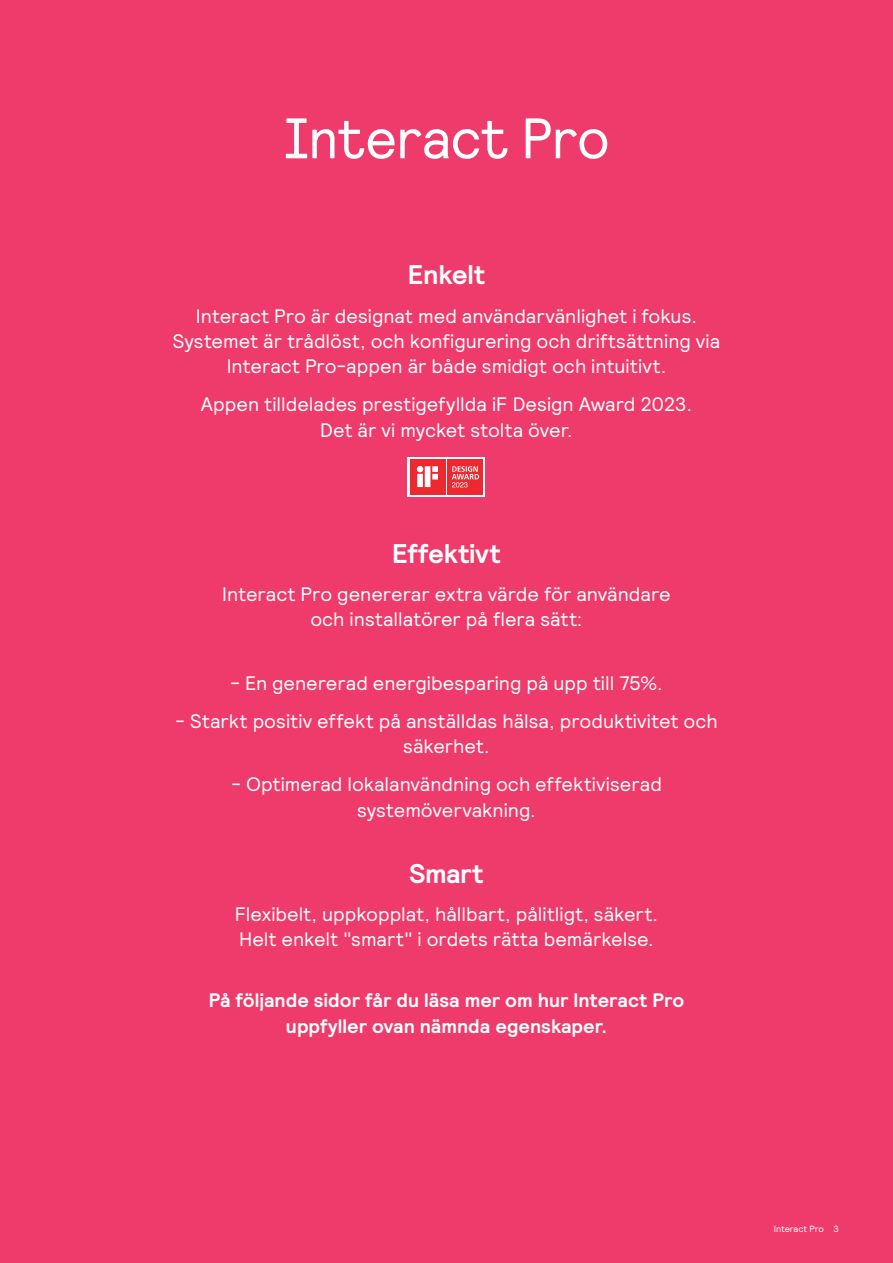
<style>
.page{position:relative;width:893px;height:1263px;background:#ef3b6b}
.page>*{position:absolute;margin:0;border:0;box-sizing:border-box;transform-origin:0 0}
.Main_heading-_large{font:57px "Relative Faux";letter-spacing:-.015em;color:#fff}
.Name_and_job_title{font:700 27px "Signify Relative";letter-spacing:-.01em;color:#fff}
.Body_Copy{font:19.5px/25.3px "Signify Relative";color:#fff;text-align:center}
.Body_Copy-2{font:700 19.5px/25.3px "Signify Relative";color:#fff;text-align:center}
.t1{font:9px "Signify Relative";letter-spacing:-.015em;color:#fff}
</style>
<div class="page">
<div style="left:408px;top:457px;width:77px;height:39px;background:#fff"></div>
<div style="left:410px;top:459px;width:36px;height:36px;background:#ee2831"></div>
<svg style="left:417px;top:466px;width:21px;height:21px"></svg>
<div style="left:447px;top:459px;width:36px;height:36px;background:#ee2831"></div>
<svg style="left:452px;top:466px;width:27px;height:21px"></svg>
<p class="Main_heading-_large" style="left:283px;top:101px;width:328px">Interact Pro</p>
<p class="Name_and_job_title" style="left:408px;top:257px;width:79px">Enkelt</p>
<p class="Body_Copy" style="left:173px;top:302px;width:549px">Interact Pro är designat med användarvänlighet i fokus.<br>Systemet är trådlöst, och konfigurering och driftsättning via<br>Interact Pro-appen är både smidigt och intuitivt.</p>
<p class="Body_Copy" style="left:201px;top:391px;width:493px">Appen tilldelades prestigefyllda iF Design Award 2023.<br>Det är vi mycket stolta över.</p>
<p class="Name_and_job_title" style="left:392px;top:536px;width:110px">Effektivt</p>
<p class="Body_Copy" style="left:222px;top:581px;width:450px">Interact Pro genererar extra värde för användare och installatörer på flera sätt:</p>
<p class="Body_Copy" style="left:230px;top:670px;width:434px">- En genererad energibesparing på upp till 75%.</p>
<p class="Body_Copy" style="left:175px;top:708px;width:544px">- Starkt positiv effekt på anställdas hälsa, produktivitet och säkerhet.</p>
<p class="Body_Copy" style="left:231px;top:771px;width:432px">- Optimerad lokalanvändning och effektiviserad systemövervakning.</p>
<p class="Name_and_job_title" style="left:409px;top:856px;width:75px">Smart</p>
<p class="Body_Copy" style="left:235px;top:901px;width:425px;text-align:left">Flexibelt, uppkopplat, hållbart, pålitligt, säkert.<br>Helt enkelt "smart" i ordets rätta bemärkelse.</p>
<p class="Body_Copy-2" style="left:209px;top:988px;width:477px">På följande sidor får du läsa mer om hur Interact Pro uppfyller ovan nämnda egenskaper.</p>
<p class="t1" style="left:774px;top:1223px;width:66px">Interact Pro 3</p>
</div>
